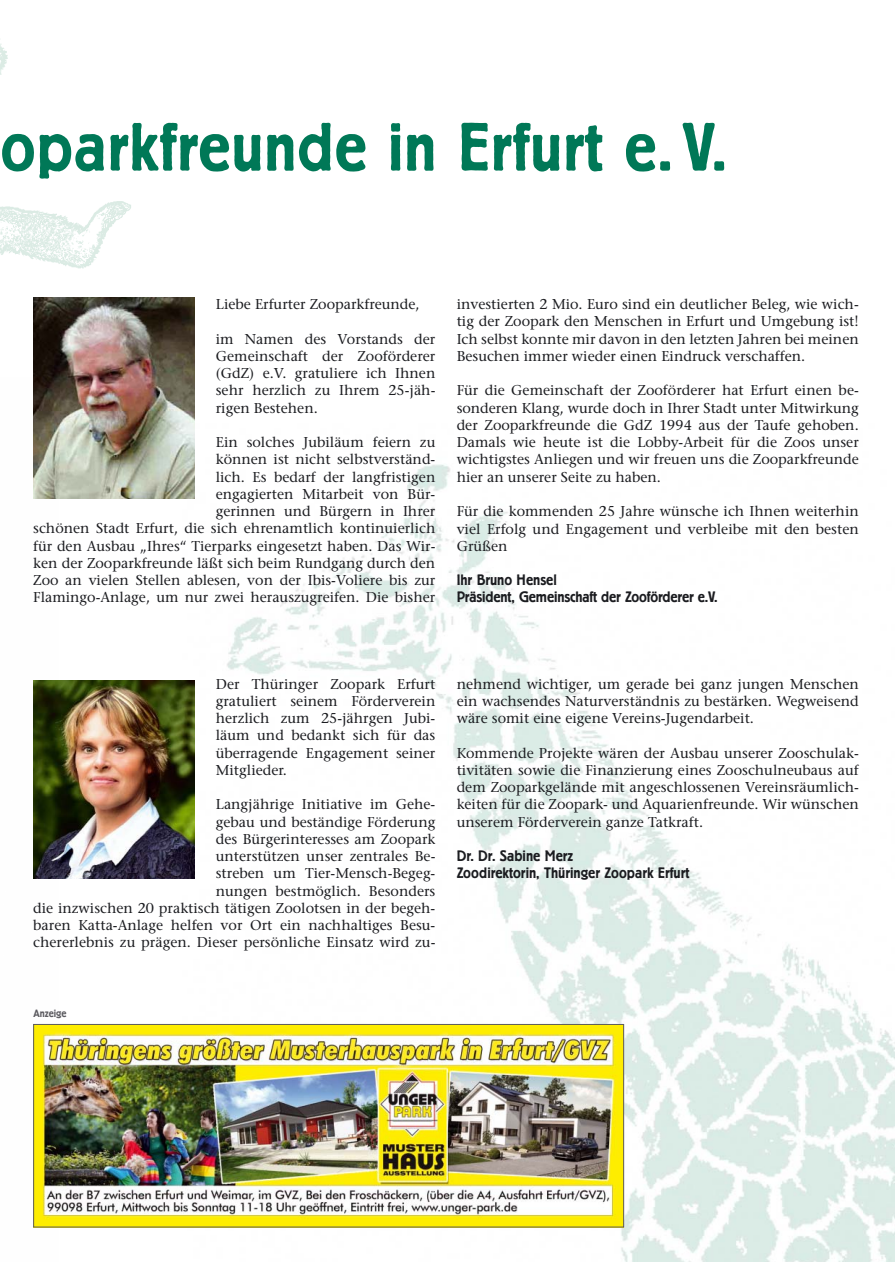
<style>
.page{position:relative;width:895px;height:1262px;background:#fff}
.page>*{position:absolute;margin:0;border:0;box-sizing:border-box;transform-origin:0 0}
.t1{font:500 67.5px "Berliner Grotesk";letter-spacing:.01em;color:#007857}
.t2{font:500 15px/17.2px "Berliner Grotesk";color:#1b1c20}
.t3{font:14.25px/17.2px "Stone Serif";color:#1b1c20;text-align:justify}
.t4{font:500 10.5px "Berliner Grotesk";color:#5c5b60}
</style>
<div class="page">
<img style="left:182px;top:423px;width:712px;height:839px">
<img style="left:0;top:44px;width:177px;height:254px">
<img style="left:33px;top:298px;width:161px;height:201px">
<img style="left:33px;top:680px;width:161px;height:198px">
<img style="left:35px;top:1026px;width:587px;height:199px">
<div style="left:33px;top:1024px;width:591px;height:203px;border:1px solid #5c5b60"></div>
<h1 class="t1" style="left:0;top:123px;width:727px">oparkfreunde in Erfurt e. V.</h1>
<p class="t3" style="left:216px;top:297px;width:205px">Liebe Erfurter Zooparkfreunde,</p>
<p class="t3" style="left:216px;top:332px;width:221px">im Namen des Vorstands der Gemeinschaft der Zooförderer (GdZ) e.V. gratuliere ich Ihnen sehr herzlich zu Ihrem 25-jäh&shy;rigen Bestehen.</p>
<p class="t3" style="left:33px;top:435px;width:403px;text-align:right">Ein solches Jubiläum feiern zu<br>können ist nicht selbstverständ-<br>lich. Es bedarf der langfristigen<br>engagierten Mitarbeit von Bür-<br>gerinnen und Bürgern in Ihrer<br>schönen Stadt Erfurt, die sich ehrenamtlich kontinuierlich für den Ausbau „Ihres“ Tierparks eingesetzt haben. Das Wir&shy;ken der Zooparkfreunde läßt sich beim Rundgang durch den Zoo an vielen Stellen ablesen, von der Ibis-Voliere bis zur Flamingo-Anlage, um nur zwei herauszugreifen. Die bisher</p>
<p class="t3" style="left:456px;top:297px;width:403px">investierten 2 Mio. Euro sind ein deutlicher Beleg, wie wich&shy;tig der Zoopark den Menschen in Erfurt und Umgebung ist!<br>Ich selbst konnte mir davon in den letzten Jahren bei meinen Besuchen immer wieder einen Eindruck verschaffen.</p>
<p class="t3" style="left:456px;top:383px;width:403px">Für die Gemeinschaft der Zooförderer hat Erfurt einen be&shy;sonderen Klang, wurde doch in Ihrer Stadt unter Mitwirkung der Zooparkfreunde die GdZ 1994 aus der Taufe gehoben.<br>Damals wie heute ist die Lobby-Arbeit für die Zoos unser wichtigstes Anliegen und wir freuen uns die Zooparkfreunde hier an unserer Seite zu haben.</p>
<p class="t3" style="left:456px;top:504px;width:403px">Für die kommenden 25 Jahre wünsche ich Ihnen weiterhin viel Erfolg und Engagement und verbleibe mit den besten Grüßen</p>
<p class="t2" style="left:456px;top:572px;width:262px">Ihr Bruno Hensel<br>Präsident, Gemeinschaft der Zooförderer e.V.</p>
<p class="t3" style="left:216px;top:677px;width:221px">Der Thüringer Zoopark Erfurt gratuliert seinem Förderverein herzlich zum 25-jährgen Jubi&shy;läum und bedankt sich für das überragende Engagement seiner Mitglieder.</p>
<p class="t3" style="left:33px;top:797px;width:403px;text-align:right">Langjährige Initiative im Gehe-<br>gebau und beständige Förderung<br>des Bürgerinteresses am Zoopark<br>unterstützen unser zentrales Be-<br>streben um Tier-Mensch-Begeg-<br>nungen bestmöglich. Besonders<br>die inzwischen 20 praktisch tätigen Zoolotsen in der begeh&shy;baren Katta-Anlage helfen vor Ort ein nachhaltiges Besu&shy;chererlebnis zu prägen. Dieser persönliche Einsatz wird zu-</p>
<p class="t3" style="left:456px;top:677px;width:403px">nehmend wichtiger, um gerade bei ganz jungen Menschen ein wachsendes Naturverständnis zu bestärken. Wegweisend wäre somit eine eigene Vereins-Jugendarbeit.</p>
<p class="t3" style="left:456px;top:746px;width:403px">Kommende Projekte wären der Ausbau unserer Zooschulak&shy;tivitäten sowie die Finanzierung eines Zooschulneubaus auf dem Zooparkgelände mit angeschlossenen Vereinsräumlich&shy;keiten für die Zoopark- und Aquarienfreunde. Wir wünschen unserem Förderverein ganze Tatkraft.</p>
<p class="t2" style="left:456px;top:848px;width:234px">Dr. Dr. Sabine Merz<br>Zoodirektorin, Thüringer Zoopark Erfurt</p>
<p class="t4" style="left:33px;top:1009px;width:35px">Anzeige</p>
</div>
